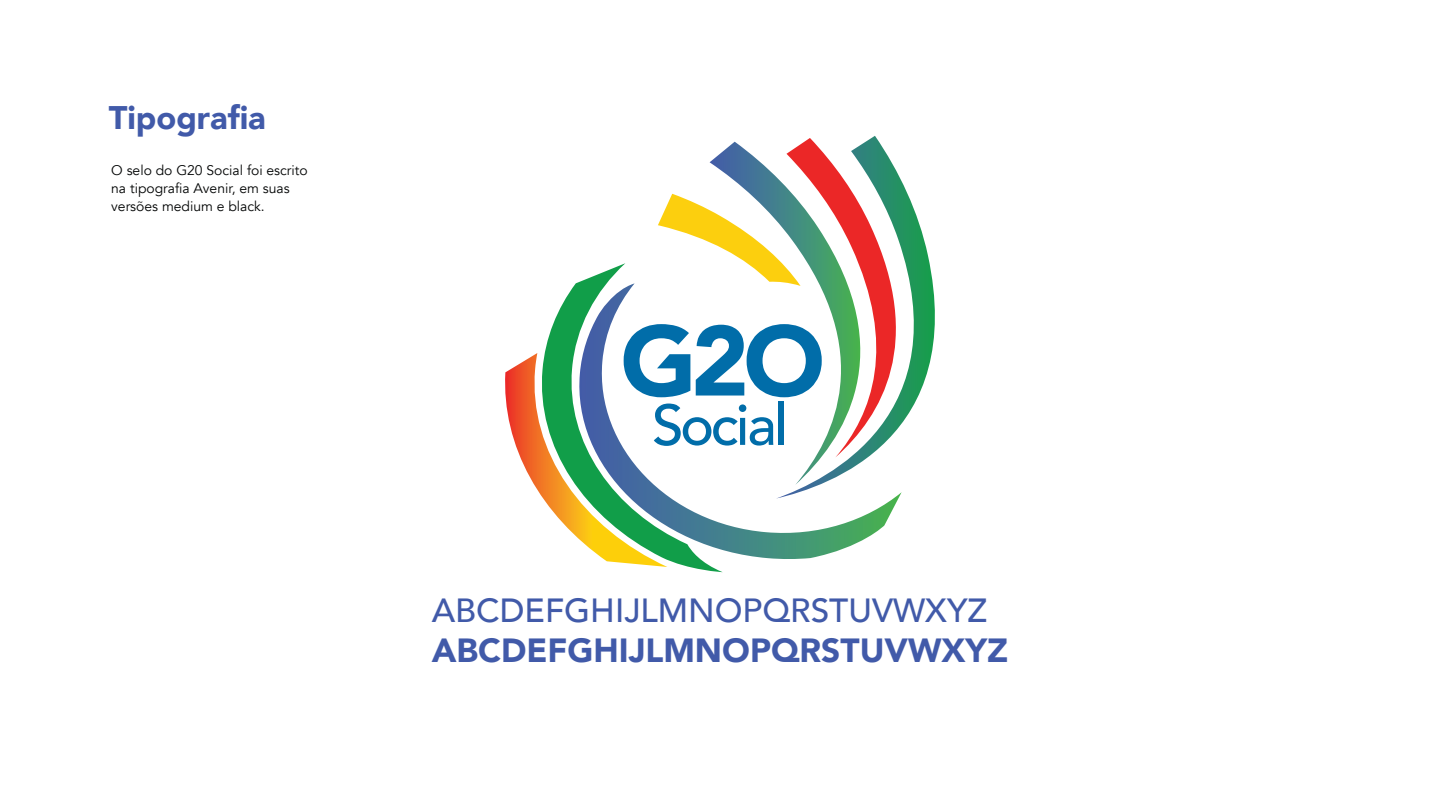
<style>
.page{position:relative;width:1440px;height:810px;background:#fff}
.page>*{position:absolute;margin:0;border:0;box-sizing:border-box;transform-origin:0 0}
.t1{font:500 56.93px "Avenir";letter-spacing:-.04em;color:#016da9}
.t2{font:500 33.45px "Avenir";color:#415aa9}
.t3{font:900 33.45px "Avenir";color:#415aa9}
.t4{font:900 32.62px "Avenir";color:#415aa9}
.t5{font:13.88px/18.1px "Avenir";color:#030505}
</style>
<div class="page">
<svg style="left:871px;top:136px;width:64px;height:246px"></svg>
<svg style="left:505px;top:138px;width:419px;height:429px"></svg>
<h3 class="t4" style="left:109px;top:90px;width:159px">Tipografia</h3>
<p class="t5" style="left:111px;top:161px;width:198px">O selo do G20 Social foi escrito na tipografia Avenir, em suas versões medium e black.</p>
<h1 class="t1" style="left:652px;top:376px;width:138px">Social</h1>
<h2 class="t2" style="left:432px;top:581px;width:557px">ABCDEFGHIJLMNOPQRSTUVWXYZ</h2>
<h2 class="t3" style="left:432px;top:622px;width:578px">ABCDEFGHIJLMNOPQRSTUVWXYZ</h2>
</div>
